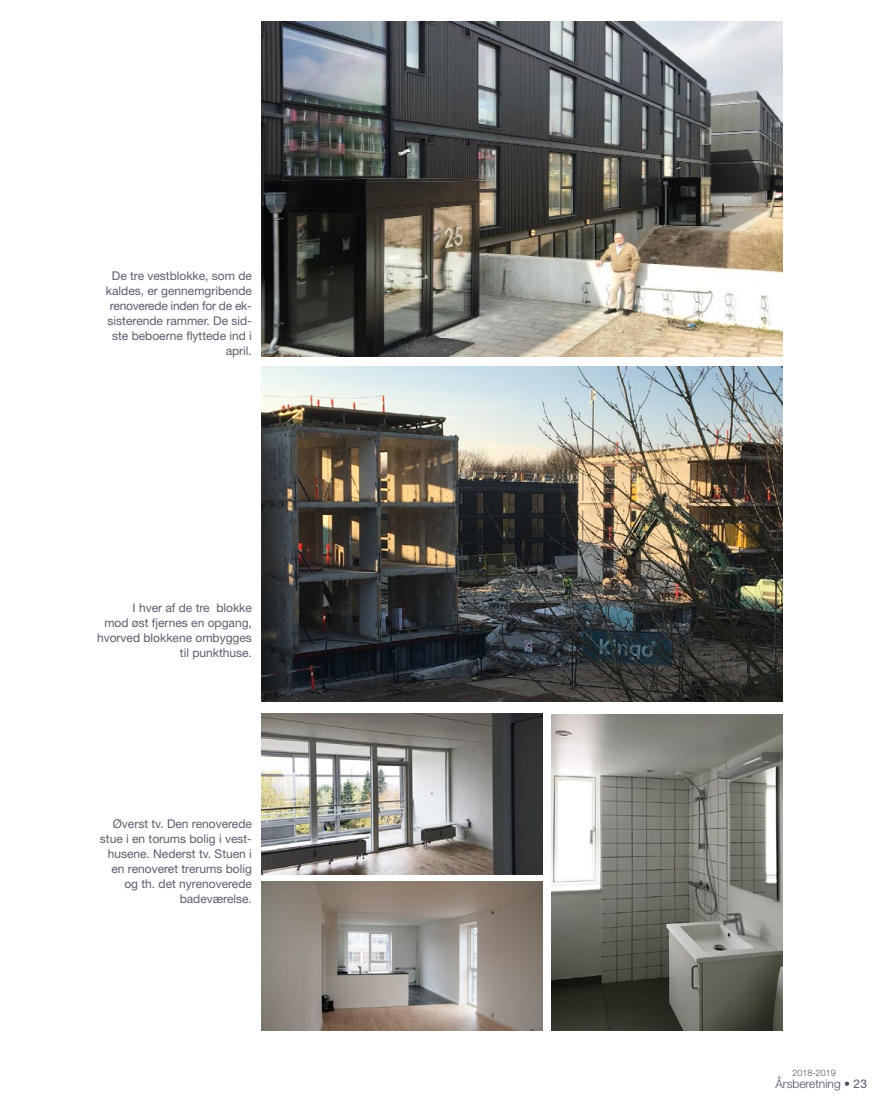
<style>
.page{position:relative;width:893px;height:1106px;background:#fff}
.page>*{position:absolute;margin:0;border:0;box-sizing:border-box;transform-origin:0 0}
.t1{font:12px/15px "Helvetica Neue";color:#595e6c;text-align:right}
.t2{font:300 12px "Helvetica Neue";color:#4b5362}
.t3{font:300 9px "Helvetica Neue";color:#4b5362}
.s1{font-weight:400}
</style>
<div class="page">
<img style="left:261px;top:21px;width:521px;height:335px">
<img style="left:261px;top:367px;width:521px;height:335px">
<img style="left:261px;top:713px;width:281px;height:161px">
<img style="left:261px;top:881px;width:281px;height:149px">
<img style="left:551px;top:714px;width:231px;height:316px">
<p class="t1" style="left:106px;top:268px;width:148px">De tre vestblokke, som de kaldes, er gennemgribende renoverede inden for de ek&shy;sisterende rammer. De sid&shy;ste beboerne flyttede ind i april.</p>
<p class="t1" style="left:97px;top:600px;width:156px">I hver af de tre blokke<br>mod øst fjernes en opgang, hvorved blokkene ombygges til punkthuse.</p>
<p class="t1" style="left:100px;top:816px;width:154px">Øverst tv. Den renoverede stue i en torums bolig i vest&shy;husene. Nederst tv. Stuen i en renoveret trerums bolig og th. det nyrenoverede badeværelse.</p>
<p class="t3" style="left:792px;top:1067px;width:45px">2018-2019</p>
<p class="t2" style="left:775px;top:1075px;width:93px">Årsberetning • <span class="s1">23</span></p>
</div>
